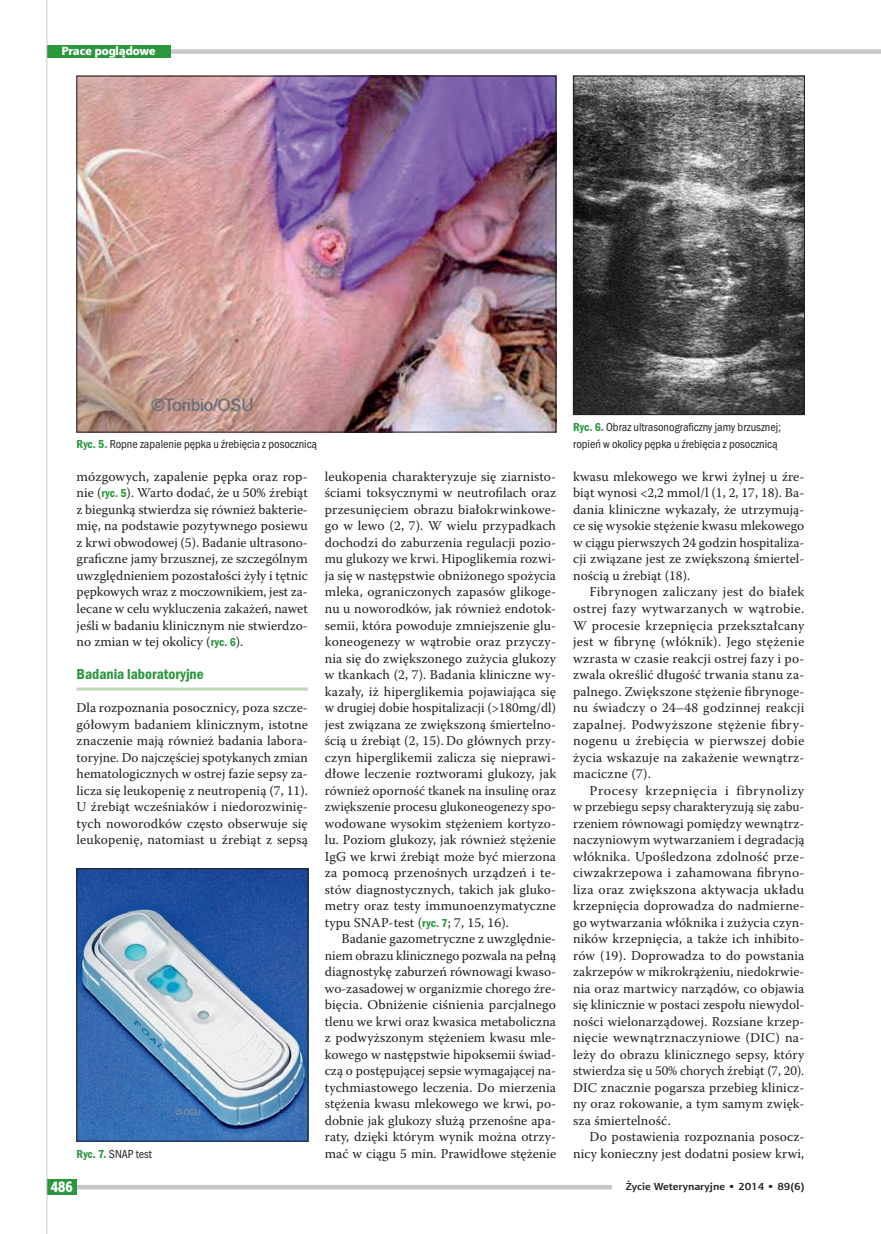
<style>
.page{position:relative;width:881px;height:1234px;background:#fff}
.page>*{position:absolute;margin:0;border:0;box-sizing:border-box;transform-origin:0 0}
.t1{font:15px "Franklin Got Itc TOT Dem Con";color:#2a973d}
.t2{font:15px "Aerton Cnd EFN Black";color:#fff}
.t3{font:13.5px/16.5px "Warnock Pro";letter-spacing:.005em;color:#231f20;text-align:justify}
.t4{font:12px/16.5px "Franklin Got Itc TOT Boo Con";color:#231f20}
.t5{font:12px "Aerton EFN Black";color:#fff}
.t6{font:700 10.2px "Aerton EFN";color:#231f20;scale:1.11 1}
.s1{font-family:"Franklin Got Itc TOT Dem Con";color:#2a973d}
.s2{font-family:"Franklin Got Itc TOT Dem Con";font-size:12px;color:#2a973d}
</style>
<div class="page">
<hr style="left:77px;top:687px;width:231px;height:3px;background:#bdd8b7">
<img style="left:575px;top:78px;width:227px;height:335px">
<div style="left:573px;top:76px;width:231px;height:339px;border:1px solid #231f20"></div>
<img style="left:79px;top:870px;width:227px;height:269px">
<div style="left:77px;top:868px;width:231px;height:273px;border:1px solid #231f20"></div>
<img style="left:79px;top:78px;width:475px;height:352px">
<div style="left:47px;top:49px;width:833px;height:5px;background:#c7c8ca"></div>
<div style="left:47px;top:45px;width:123px;height:13px;background:#2a973d"></div>
<div style="left:47px;top:1184px;width:565px;height:5px;background:#c7c8ca"></div>
<div style="left:47px;top:1178px;width:30px;height:15px;background:#2a973d"></div>
<hr style="left:46px;top:0;width:1px;height:1233px;background:#c7c8ca">
<p class="t5" style="left:61px;top:43px;width:96px">Prace poglądowe</p>
<p class="t4" style="left:77px;top:435px;width:242px"><span class="s1">Ryc. 5.</span> Ropne zapalenie pępka u źrebięcia z posocznicą</p>
<p class="t3" style="left:77px;top:468px;width:233px">mózgowych, zapalenie pępka oraz rop&shy;nie (<span class="s2">ryc. 5</span>). Warto dodać, że u 50% źrebiąt z biegunką stwierdza się również bakterie&shy;mię, na podstawie pozytywnego posiewu z krwi obwodowej (5). Badanie ultrasono&shy;graficzne jamy brzusznej, ze szczególnym uwzględnieniem pozostałości żyły i tętnic pępkowych wraz z moczownikiem, jest za&shy;lecane w celu wykluczenia zakażeń, nawet jeśli w badaniu klinicznym nie stwierdzo&shy;no zmian w tej okolicy (<span class="s2">ryc. 6</span>).</p>
<p class="t1" style="left:77px;top:665px;width:128px">Badania laboratoryjne</p>
<p class="t3" style="left:77px;top:699px;width:233px">Dla rozpoznania posocznicy, poza szcze&shy;gółowym badaniem klinicznym, istotne znaczenie mają również badania labora&shy;toryjne. Do najczęściej spotykanych zmian hematologicznych w ostrej fazie sepsy za&shy;licza się leukopenię z neutropenią (7, 11).<br>U źrebiąt wcześniaków i niedorozwinię&shy;tych noworodków często obserwuje się leukopenię, natomiast u źrebiąt z sepsą</p>
<p class="t4" style="left:77px;top:1145px;width:77px"><span class="s1">Ryc. 7.</span> SNAP test</p>
<p class="t3" style="left:325px;top:468px;width:233px">leukopenia charakteryzuje się ziarnisto&shy;ściami toksycznymi w neutrofilach oraz przesunięciem obrazu białokrwinkowe&shy;go w lewo (2, 7). W wielu przypadkach dochodzi do zaburzenia regulacji pozio&shy;mu glukozy we krwi. Hipoglikemia rozwi&shy;ja się w następstwie obniżonego spożycia mleka, ograniczonych zapasów glikoge&shy;nu u noworodków, jak również endotok&shy;semii, która powoduje zmniejszenie glu&shy;koneogenezy w wątrobie oraz przyczy&shy;nia się do zwiększonego zużycia glukozy w tkankach (2, 7). Badania kliniczne wy&shy;kazały, iż hiperglikemia pojawiająca się w drugiej dobie hospitalizacji (&gt;180mg/dl) jest związana ze zwiększoną śmiertelno&shy;ścią u źrebiąt (2, 15). Do głównych przy&shy;czyn hiperglikemii zalicza się nieprawi&shy;dłowe leczenie roztworami glukozy, jak również oporność tkanek na insulinę oraz zwiększenie procesu glukoneogenezy spo&shy;wodowane wysokim stężeniem kortyzo&shy;lu. Poziom glukozy, jak również stężenie IgG we krwi źrebiąt może być mierzona za pomocą przenośnych urządzeń i te&shy;stów diagnostycznych, takich jak gluko&shy;metry oraz testy immunoenzymatyczne typu SNAP-test (<span class="s2">ryc. 7</span>; 7, 15, 16).</p>
<p class="t3" style="left:325px;top:930px;width:233px;text-indent:16px">Badanie gazometryczne z uwzględnie&shy;niem obrazu klinicznego pozwala na pełną diagnostykę zaburzeń równowagi kwaso&shy;wo-zasadowej w organizmie chorego źre&shy;bięcia. Obniżenie ciśnienia parcjalnego tlenu we krwi oraz kwasica metaboliczna z podwyższonym stężeniem kwasu mle&shy;kowego w następstwie hipoksemii świad&shy;czą o postępującej sepsie wymagającej na&shy;tychmiastowego leczenia. Do mierzenia stężenia kwasu mlekowego we krwi, po&shy;dobnie jak glukozy służą przenośne apa&shy;raty, dzięki którym wynik można otrzy&shy;mać w ciągu 5 min. Prawidłowe stężenie</p>
<p class="t4" style="left:573px;top:419px;width:209px"><span class="s1">Ryc. 6.</span> Obraz ultrasonograficzny jamy brzusznej; ropień w okolicy pępka u źrebięcia z posocznicą</p>
<p class="t3" style="left:573px;top:468px;width:233px">kwasu mlekowego we krwi żylnej u źre&shy;biąt wynosi &lt;2,2 mmol/l (1, 2, 17, 18). Ba&shy;dania kliniczne wykazały, że utrzymują&shy;ce się wysokie stężenie kwasu mlekowego w ciągu pierwszych 24 godzin hospitaliza&shy;cji związane jest ze zwiększoną śmiertel&shy;nością u źrebiąt (18).</p>
<p class="t3" style="left:573px;top:583px;width:233px;text-indent:16px">Fibrynogen zaliczany jest do białek ostrej fazy wytwarzanych w wątrobie.<br>W procesie krzepnięcia przekształcany jest w fibrynę (włóknik). Jego stężenie wzrasta w czasie reakcji ostrej fazy i po&shy;zwala określić długość trwania stanu za&shy;palnego. Zwiększone stężenie fibrynoge&shy;nu świadczy o 24–48 godzinnej reakcji zapalnej. Podwyższone stężenie fibry&shy;nogenu u źrebięcia w pierwszej dobie życia wskazuje na zakażenie wewnątrz&shy;maciczne (7).</p>
<p class="t3" style="left:573px;top:781px;width:233px;text-indent:16px">Procesy krzepnięcia i fibrynolizy w przebiegu sepsy charakteryzują się zabu&shy;rzeniem równowagi pomiędzy wewnątrz&shy;naczyniowym wytwarzaniem i degradacją włóknika. Upośledzona zdolność prze&shy;ciwzakrzepowa i zahamowana fibryno&shy;liza oraz zwiększona aktywacja układu krzepnięcia doprowadza do nadmierne&shy;go wytwarzania włóknika i zużycia czyn&shy;ników krzepnięcia, a także ich inhibito&shy;rów (19). Doprowadza to do powstania zakrzepów w mikrokrążeniu, niedokrwie&shy;nia oraz martwicy narządów, co objawia się klinicznie w postaci zespołu niewydol&shy;ności wielonarządowej. Rozsiane krzep&shy;nięcie wewnątrznaczyniowe (DIC) na&shy;leży do obrazu klinicznego sepsy, który stwierdza się u 50% chorych źrebiąt (7, 20).<br>DIC znacznie pogarsza przebieg klinicz&shy;ny oraz rokowanie, a tym samym zwięk&shy;sza śmiertelność.</p>
<p class="t3" style="left:573px;top:1128px;width:233px;text-align:right">Do postawienia rozpoznania posocz&shy;nicy konieczny jest dodatni posiew krwi,</p>
<p class="t2" style="left:51px;top:1177px;width:23px">486</p>
<p class="t6" style="left:625px;top:1180px;width:162px">Życie Weterynaryjne • 2014 • 89(6)</p>
</div>
